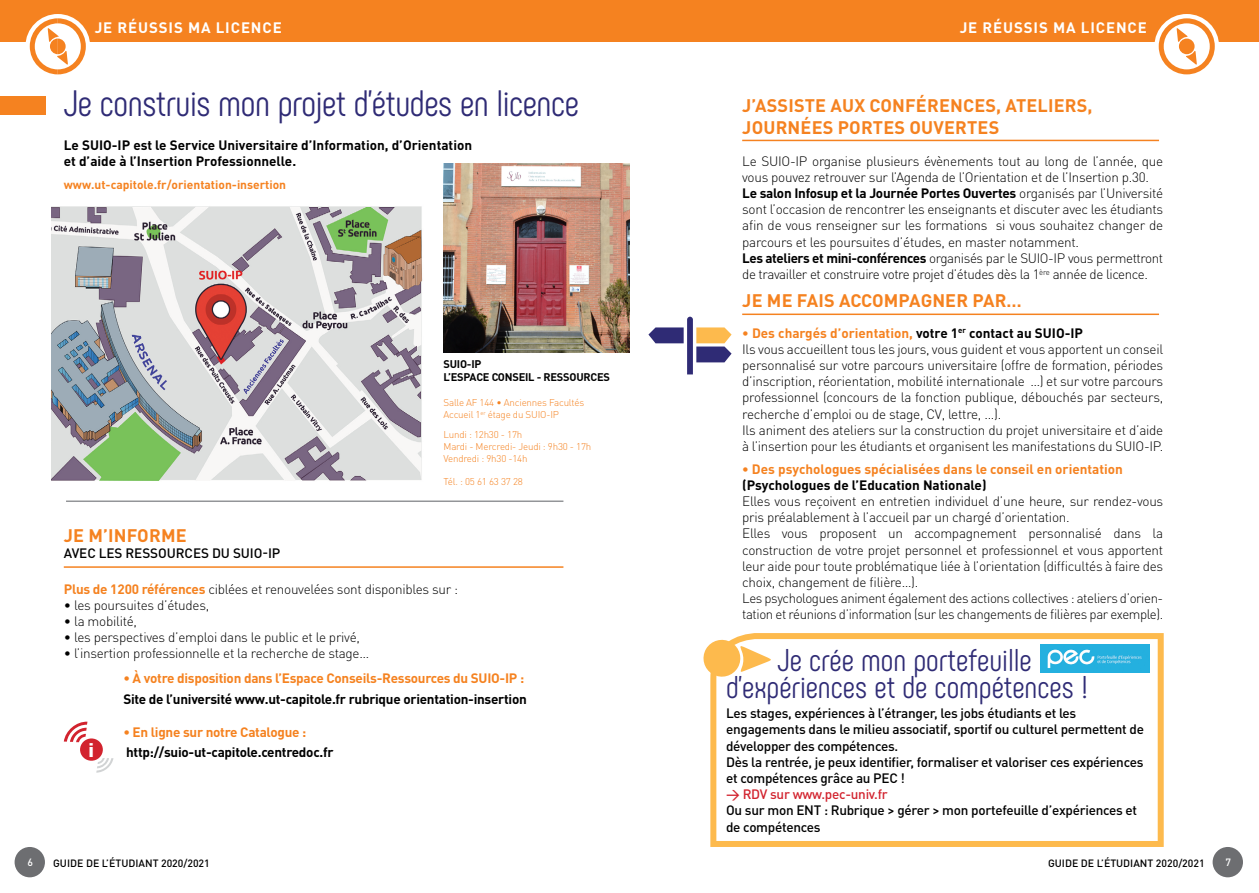
<style>
.page{position:relative;width:1259px;height:893px;background:#fff}
.page>*{position:absolute;margin:0;border:0;box-sizing:border-box;transform-origin:0 0}
.t1{font:36.75px "Phenomena";letter-spacing:-.01em;color:#2f2b75}
.t2{font:31.5px/27px "Phenomena";color:#2f2b75;text-align:center}
.t3{font:900 19.35px "DIN Pro";color:#fff}
.t4{font:700 18px "DIN Pro";letter-spacing:.01em;color:#f58220}
.t5{font:700 15px "DIN Pro";letter-spacing:.06em;color:#fff}
.t6{font:300 13.5px/16.2px "DIN Pro";letter-spacing:-.02em;color:#000}
.t7{font:500 13.5px/16.2px "DIN Pro";letter-spacing:-.02em;color:#000}
.t8{font:700 13.5px/16.2px "DIN Pro";letter-spacing:-.01em;color:#000}
.t9{font:700 13.5px "DIN Pro";letter-spacing:-.02em;color:#f58220}
.t10{font:700 13.5px "DIN Pro";color:#f58220}
.t11{font:500 13.5px "DIN Pro";letter-spacing:-.02em;color:#d2232e}
.t12{font:700 12px "DIN Pro";color:#f58220}
.t13{font:700 10.95px/13.2px "DIN Pro";letter-spacing:-.02em;color:#000}
.t14{font:500 10.5px "DIN Pro";color:#000}
.t15{font:500 10.5px "DIN Pro";color:#fff}
.t16{font:300 9.75px/11.7px "DIN Pro";letter-spacing:-.02em;color:#f58220}
.s1{font-weight:700;color:#f58220}
.s2{font-weight:700}
</style>
<div class="page">
<div style="left:0;top:96px;width:46px;height:19px;background:#f58220"></div>
<div style="left:0;top:0;width:1259px;height:42px;background:#f58220"></div>
<div style="left:25px;top:14px;width:65px;height:65px;background:#fff;border-radius:50%"></div>
<svg style="left:30px;top:18px;width:56px;height:56px"></svg>
<hr style="left:66px;top:500px;width:497px;height:2px;background:#939598">
<hr style="left:64px;top:566px;width:499px;height:2px;background:#f58220">
<div style="left:1154px;top:14px;width:65px;height:65px;background:#fff;border-radius:50%"></div>
<svg style="left:1158px;top:18px;width:56px;height:56px"></svg>
<hr style="left:742px;top:140px;width:417px;height:1px;background:#f58220">
<hr style="left:742px;top:314px;width:417px;height:1px;background:#f58220">
<img style="left:51px;top:206px;width:372px;height:275px">
<img style="left:443px;top:164px;width:186px;height:189px">
<svg style="left:96px;top:758px;width:17px;height:15px"></svg>
<svg style="left:64px;top:721px;width:23px;height:21px"></svg>
<div style="left:80px;top:738px;width:23px;height:23px;background:#d2232e;border-radius:50%"></div>
<div style="left:1212px;top:847px;width:31px;height:30px;background:#6d6e71;border-radius:50%"></div>
<div style="left:15px;top:847px;width:30px;height:30px;background:#6d6e71;border-radius:50%"></div>
<svg style="left:648px;top:317px;width:83px;height:57px"></svg>
<svg style="left:710px;top:633px;width:454px;height:214px"></svg>
<svg style="left:703px;top:637px;width:69px;height:42px"></svg>
<img style="left:1040px;top:644px;width:109px;height:28px">
<p class="t5" style="left:95px;top:17px;width:54px">Je réuss</p>
<p class="t5" style="left:168px;top:17px;width:115px">is ma licence</p>
<p class="t5" style="left:959px;top:17px;width:54px">Je réuss</p>
<p class="t5" style="left:1033px;top:17px;width:115px">is ma licence</p>
<h1 class="t1" style="left:64px;top:82px;width:517px">Je construis mon projet d’études en licence</h1>
<h3 class="t4" style="left:742px;top:94px;width:25px">J’ass</h3>
<h3 class="t4" style="left:788px;top:94px;width:306px">iste aux conférences, ateliers,</h3>
<h3 class="t4" style="left:742px;top:115px;width:12px">jou</h3>
<h3 class="t4" style="left:775px;top:115px;width:146px">rnées portes ouv</h3>
<h3 class="t4" style="left:944px;top:115px;width:55px">ertes</h3>
<p class="t8" style="left:64px;top:136px;width:410px">Le SUIO-I P est le Service Universitaire d’I nformation, d’Orientation et d’aide à l’I nsertion Professionnelle.</p>
<p class="t12" style="left:64px;top:177px;width:224px">www.ut-capitole.fr/orientation-insertion</p>
<p class="t13" style="left:443px;top:357px;width:168px">SUIO-IP<br>L’ESPACE CONSEI L - RESSOURCES</p>
<p class="t16" style="left:443px;top:396px;width:142px">Salle AF 144 • Anciennes Facultés<br>Accueil 1<sup>er</sup> étage du SUIO-IP</p>
<p class="t16" style="left:443px;top:428px;width:149px">Lundi : 12h30 - 17h<br>Mardi - Mercredi- Jeudi : 9h30 - 17h<br>Vendredi : 9h30 -14h</p>
<p class="t16" style="left:443px;top:475px;width:81px">Tél. : 05 61 63 37 28</p>
<h3 class="t4" style="left:64px;top:523px;width:122px">JE M’INFORME</h3>
<p class="t7" style="left:64px;top:545px;width:9px">avec</p>
<p class="t7" style="left:99px;top:545px;width:9px">les</p>
<p class="t7" style="left:126px;top:545px;width:10px">ressources</p>
<p class="t7" style="left:212px;top:545px;width:70px">du SUIO-IP</p>
<p class="t6" style="left:64px;top:580px;width:396px"><span class="s1">Plus de 1200 références</span> ciblées et renouvelées sont disponibles sur :</p>
<p class="t6" style="left:64px;top:596px;width:147px">• les poursuites d’études,</p>
<p class="t6" style="left:64px;top:612px;width:75px">• la mobilité,</p>
<p class="t6" style="left:64px;top:629px;width:298px">• les perspectives d’emploi dans le public et le privé,</p>
<p class="t6" style="left:64px;top:645px;width:307px">• l’insertion professionnelle et la recherche de stage…</p>
<p class="t9" style="left:123px;top:669px;width:402px">• à votre disposition dans l’Espace Conseils-Ressources du SUI O-I P :</p>
<p class="t8" style="left:123px;top:690px;width:405px">Site de l’université www.ut-capitole.fr rubrique orientation-insertion</p>
<p class="t9" style="left:123px;top:723px;width:185px">• En ligne sur notre Catalogue :</p>
<p class="t8" style="left:126px;top:744px;width:209px">http://suio-ut-capitole.centredoc.fr</p>
<h3 class="t3" style="left:89px;top:737px;width:7px">i</h3>
<p class="t6" style="left:742px;top:152px;width:422px">Le SUIO-IP organise plusieurs évènements tout au long de l’année, que vous pouvez retrouver sur l’Agenda de l’Orientation et de l’Insertion p.30.<br><span class="s2">Le salon I nfosup et la Journée Portes Ouvertes</span> organisés par l’Université sont l’occasion de rencontrer les enseignants et discuter avec les étudiants afin de vous renseigner sur les formations si vous souhaitez changer de parcours et les poursuites d’études, en master notamment.<br><span class="s2">Les ateliers et mini-conférences</span> organisés par le SUIO-IP vous permettront de travailler et construire votre projet d’études dès la 1<sup>ère</sup> année de licence.</p>
<h3 class="t4" style="left:742px;top:288px;width:110px">Je me fais accompag</h3>
<h3 class="t4" style="left:932px;top:288px;width:91px">ner par…</h3>
<p class="t6" style="left:742px;top:324px;width:423px"><span class="s1">• Des chargés d’orientation,</span> <span class="s2">votre 1</span><sup>er</sup> <span class="s2">contact au SUIO-I P<br></span>Ils vous accueillent tous les jours, vous guident et vous apportent un conseil personnalisé sur votre parcours universitaire (offre de formation, périodes d’inscription, réorientation, mobilité internationale …) et sur votre parcours professionnel (concours de la fonction publique, débouchés par secteurs, recherche d’emploi ou de stage, CV, lettre, ...).<br>Ils animent des ateliers sur la construction du projet universitaire et d’aide à l’insertion pour les étudiants et organisent les manifestations du SUIO-IP.</p>
<p class="t10" style="left:742px;top:459px;width:382px">• Des psychologues spécialisées dans le conseil en orientation</p>
<p class="t8" style="left:742px;top:476px;width:246px">(Psychologues de l’Education Nationale)</p>
<p class="t6" style="left:742px;top:492px;width:423px">Elles vous reçoivent en entretien individuel d’une heure, sur rendez-vous pris préalablement à l’accueil par un chargé d’orientation.<br>Elles vous proposent un accompagnement personnalisé dans la construction de votre projet personnel et professionnel et vous apportent leur aide pour toute problématique liée à l’orientation (difficultés à faire des choix, changement de filière…).<br>Les psychologues animent également des actions collectives : ateliers d’orien&shy;tation et réunions d’information (sur les changements de filières par exemple).</p>
<h2 class="t2" style="left:726px;top:646px;width:364px">Je crée mon portefeuille d’expériences et de compétences !</h2>
<p class="t7" style="left:726px;top:705px;width:419px">Les stages, expériences à l’étranger, les jobs étudiants et les engagements dans le milieu associatif, sportif ou culturel permettent de développer des compétences.<br>Dès la rentrée, je peux identifier, formaliser et valoriser ces expériences et compétences grâce au PEC !</p>
<p class="t11" style="left:726px;top:785px;width:163px">→ RDV sur www.pec-univ.fr</p>
<p class="t7" style="left:726px;top:802px;width:412px">Ou sur mon ENT : Rubrique &gt; gérer &gt; mon portefeuille d’expériences et de compétences</p>
<p class="t15" style="left:27px;top:855px;width:7px">6</p>
<p class="t14" style="left:53px;top:856px;width:158px">GUIDE DE L’ÉTUDIANT 2020/2021</p>
<p class="t14" style="left:1048px;top:856px;width:158px">GUIDE DE L’ÉTUDIANT 2020/2021</p>
<p class="t15" style="left:1225px;top:855px;width:7px">7</p>
</div>
